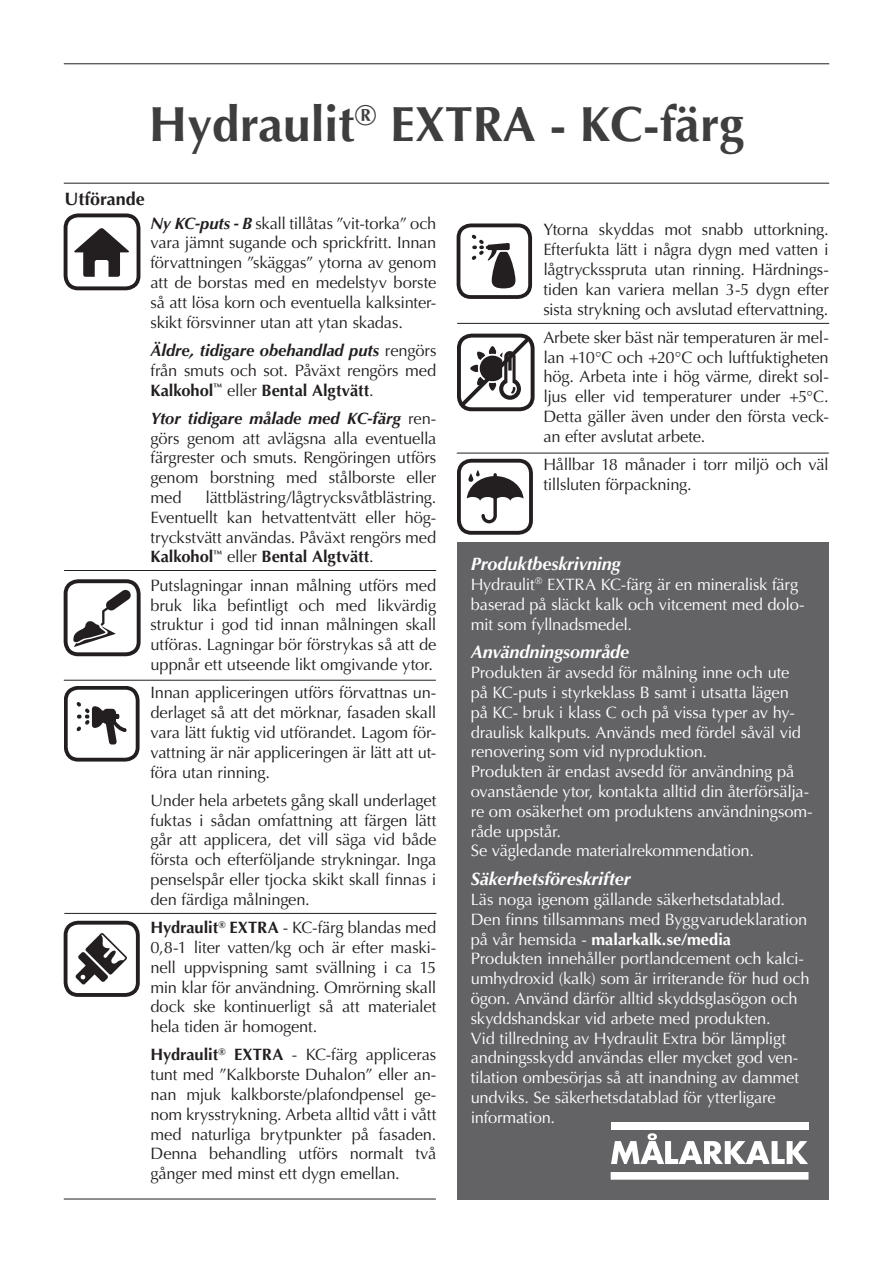
<style>
.page{position:relative;width:893px;height:1263px;background:#fff}
.page>*{position:absolute;margin:0;border:0;box-sizing:border-box;transform-origin:0 0}
.t1{font:700 49.5px "Optima";color:#3e3e3f}
.t2{font:italic 700 18px "Optima";letter-spacing:-.01em;color:#fff}
.t3{font:700 18px "Optima";color:#231f20}
.t4{font:16.5px/19.8px "Optima";letter-spacing:-.01em;color:#231f20;text-align:justify}
.t5{font:16.5px/19.8px "Optima";letter-spacing:-.01em;color:#fff}
.s1{font-weight:700;font-style:italic}
.s2{font-weight:700}
</style>
<div class="page">
<div style="left:457px;top:542px;width:372px;height:657px;background:#636366"></div>
<hr style="left:64px;top:64px;width:765px;height:1px;background:#231f20">
<hr style="left:64px;top:183px;width:765px;height:1px;background:#231f20">
<svg style="left:611px;top:1133px;width:197px;height:31px"></svg>
<div style="left:611px;top:1122px;width:198px;height:8px;background:#fff"></div>
<div style="left:611px;top:1172px;width:197px;height:8px;background:#fff"></div>
<div style="left:64px;top:213px;width:76px;height:77px;border:4px solid #231f20;border-radius:13px"></div>
<svg style="left:74px;top:228px;width:55px;height:49px"></svg>
<div style="left:457px;top:459px;width:76px;height:76px;border:4px solid #231f20;border-radius:12px"></div>
<svg style="left:467px;top:470px;width:57px;height:53px"></svg>
<hr style="left:457px;top:323px;width:372px;height:1px;background:#231f20">
<hr style="left:64px;top:570px;width:372px;height:1px;background:#231f20">
<hr style="left:64px;top:680px;width:372px;height:1px;background:#231f20">
<hr style="left:64px;top:913px;width:372px;height:1px;background:#231f20">
<div style="left:64px;top:579px;width:77px;height:77px;border:4px solid #231f20;border-radius:13px"></div>
<svg style="left:73px;top:590px;width:58px;height:57px"></svg>
<svg style="left:64px;top:687px;width:76px;height:74px"></svg>
<div style="left:64px;top:921px;width:76px;height:76px;border:4px solid #231f20;border-radius:12px"></div>
<svg style="left:76px;top:933px;width:51px;height:51px"></svg>
<svg style="left:457px;top:333px;width:77px;height:78px"></svg>
<hr style="left:457px;top:453px;width:372px;height:1px;background:#231f20">
<hr style="left:64px;top:1199px;width:372px;height:1px;background:#231f20">
<div style="left:457px;top:223px;width:75px;height:76px;border:4px solid #231f20;border-radius:12px"></div>
<svg style="left:472px;top:235px;width:43px;height:53px"></svg>
<h1 class="t1" style="left:149px;top:96px;width:597px">Hydraulit<sup>®</sup> EXTRA - KC-färg</h1>
<p class="t3" style="left:64px;top:188px;width:82px">Utförande</p>
<p class="t4" style="left:151px;top:213px;width:287px"><span class="s1">Ny KC-puts - B</span> skall tillåtas ”vit-torka” och vara jämnt sugande och sprickfritt. Innan förvattningen ”skäggas” ytorna av genom att de borstas med en medelstyv borste så att lösa korn och eventuella kalksinter&shy;skikt försvinner utan att ytan skadas.</p>
<p class="t4" style="left:151px;top:341px;width:287px"><span class="s1">Äldre, tidigare obehandlad puts</span> rengörs från smuts och sot. Påväxt rengörs med <span class="s2">Kalkohol</span><sup>™</sup> eller <span class="s2">Bental Algtvätt</span>.</p>
<p class="t4" style="left:151px;top:409px;width:287px"><span class="s1">Ytor tidigare målade med KC-färg</span> ren&shy;görs genom att avlägsna alla eventuella färgrester och smuts. Rengöringen utförs genom borstning med stålborste eller med</p>
<p class="t4" style="left:151px;top:488px;width:287px;text-indent:55px">lättblästring/lågtrycksvåtblästring.<br>Eventuellt kan hetvattentvätt eller hög&shy;tryckstvätt användas. Påväxt rengörs med <span class="s2">Kalkohol</span><sup>™</sup> eller <span class="s2">Bental Algtvätt</span>.</p>
<p class="t4" style="left:151px;top:575px;width:287px">Putslagningar innan målning utförs med bruk lika befintligt och med likvärdig struktur i god tid innan målningen skall utföras. Lagningar bör förstrykas så att de uppnår ett utseende likt omgivande ytor.</p>
<p class="t4" style="left:151px;top:683px;width:287px">Innan appliceringen utförs förvattnas un&shy;derlaget så att det mörknar, fasaden skall vara lätt fuktig vid utförandet. Lagom för&shy;vattning är när appliceringen är lätt att ut&shy;föra utan rinning.</p>
<p class="t4" style="left:151px;top:790px;width:287px">Under hela arbetets gång skall underlaget fuktas i sådan omfattning att färgen lätt går att applicera, det vill säga vid både första och efterföljande strykningar. Inga penselspår eller tjocka skikt skall finnas i den färdiga målningen.</p>
<p class="t4" style="left:151px;top:918px;width:287px"><span class="s2">Hydraulit</span><sup>®</sup> <span class="s2">EXTRA</span> - KC-färg blandas med 0,8-1 liter vatten/kg och är efter maski&shy;nell uppvispning samt svällning i ca 15 min klar för användning. Omrörning skall dock ske kontinuerligt så att materialet hela tiden är homogent.</p>
<p class="t4" style="left:151px;top:1045px;width:287px"><span class="s2">Hydraulit</span><sup>®</sup> <span class="s2">EXTRA</span> - KC-färg appliceras tunt med ”Kalkborste Duhalon” eller an&shy;nan mjuk kalkborste/plafondpensel ge&shy;nom krysstrykning. Arbeta alltid vått i vått med naturliga brytpunkter på fasaden.<br>Denna behandling utförs normalt två gånger med minst ett dygn emellan.</p>
<p class="t4" style="left:543px;top:220px;width:287px">Ytorna skyddas mot snabb uttorkning.<br>Efterfukta lätt i några dygn med vatten i lågtrycksspruta utan rinning. Härdnings&shy;tiden kan variera mellan 3-5 dygn efter sista strykning och avslutad eftervattning.</p>
<p class="t4" style="left:543px;top:328px;width:287px">Arbete sker bäst när temperaturen är mel&shy;lan +10°C och +20°C och luftfuktigheten hög. Arbeta inte i hög värme, direkt sol&shy;ljus eller vid temperaturer under +5°C.<br>Detta gäller även under den första veck&shy;an efter avslutat arbete.</p>
<p class="t4" style="left:543px;top:455px;width:287px">Hållbar 18 månader i torr miljö och väl tillsluten förpackning.</p>
<p class="t2" style="left:471px;top:553px;width:152px">Produktbeskrivning</p>
<p class="t5" style="left:471px;top:575px;width:335px">Hydraulit<sup>®</sup> EXTRA KC-färg är en mineralisk färg baserad på släckt kalk och vitcement med dolo&shy;mit som fyllnadsmedel.</p>
<p class="t2" style="left:471px;top:641px;width:160px">Användningsområde</p>
<p class="t5" style="left:471px;top:663px;width:343px">Produkten är avsedd för målning inne och ute<br>på KC-puts i styrkeklass B samt i utsatta lägen<br>på KC- bruk i klass C och på vissa typer av hy&shy;draulisk kalkputs. Används med fördel såväl vid renovering som vid nyproduktion.<br>Produkten är endast avsedd för användning på ovanstående ytor, kontakta alltid din återförsälja&shy;re om osäkerhet om produktens användningsom&shy;råde uppstår.<br>Se vägledande materialrekommendation.</p>
<p class="t2" style="left:471px;top:868px;width:161px">Säkerhetsföreskrifter</p>
<p class="t5" style="left:471px;top:890px;width:340px">Läs noga igenom gällande säkerhetsdatablad.<br>Den finns tillsammans med Byggvarudeklaration på vår hemsida - <span class="s2">malarkalk.se/media<br></span>Produkten innehåller portlandcement och kalci&shy;umhydroxid (kalk) som är irriterande för hud och ögon. Använd därför alltid skyddsglasögon och skyddshandskar vid arbete med produkten.<br>Vid tillredning av Hydraulit Extra bör lämpligt andningsskydd användas eller mycket god ven&shy;tilation ombesörjas så att inandning av dammet undviks. Se säkerhetsdatablad för ytterligare information.</p>
</div>
